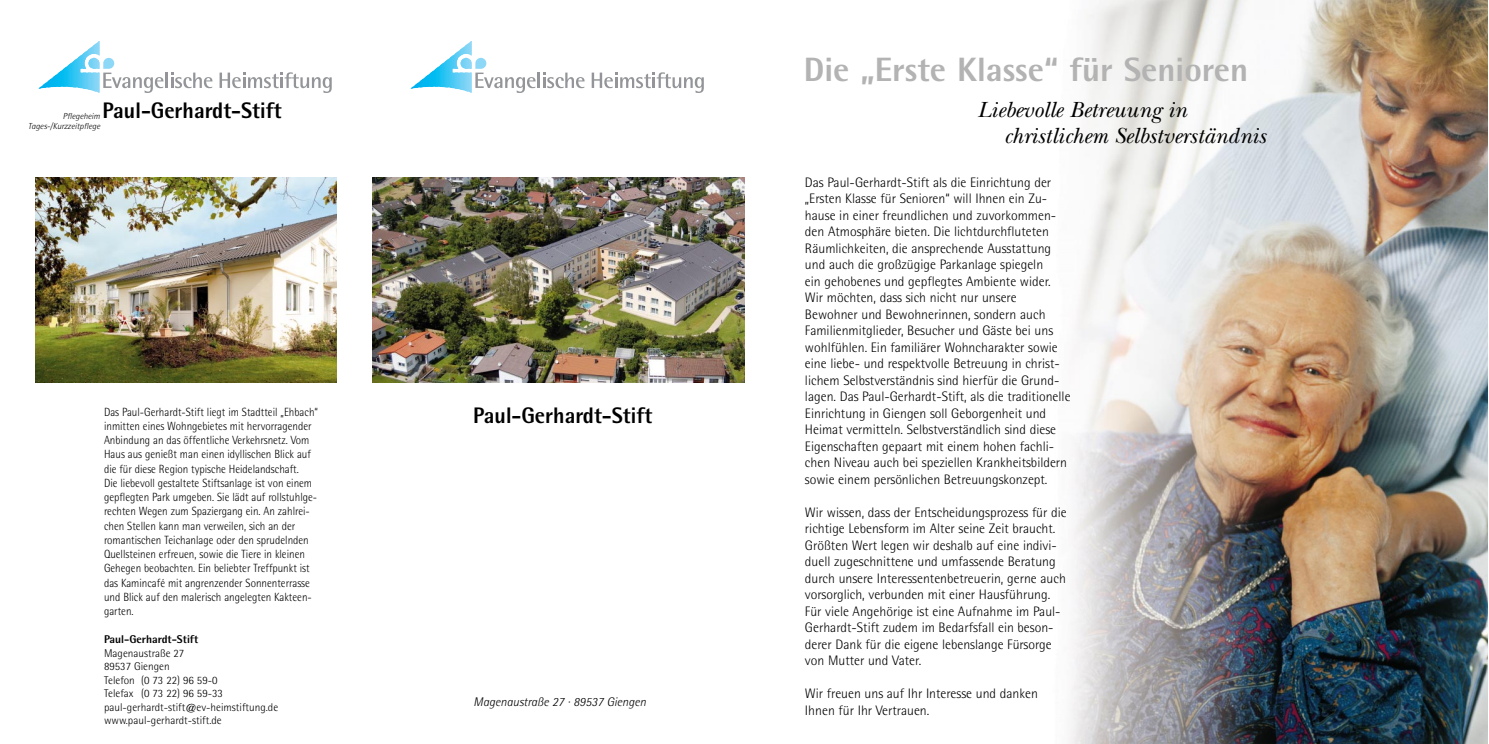
<style>
.page{position:relative;width:1489px;height:744px;background:#fff}
.page>*{position:absolute;margin:0;border:0;box-sizing:border-box;transform-origin:0 0}
.t1{font:800 33.75px "Agfa Rotis Semisans";color:#b3b3b3}
.t2{font:italic 22.88px/26.5px "New Baskerville";color:#000}
.t3{font:800 22.5px "Agfa Rotis Semisans";color:#000;scale:.95 1}
.t4{font:300 13.75px/16.5px "Agfa Rotis Semisans";color:#000}
.t5{font:italic 300 12.5px "Agfa Rotis Semisans";color:#000}
.t6{font:300 11.88px/14.2px "Agfa Rotis Semisans";color:#000;scale:.93 1}
.t7{font:300 11.25px/13.5px "Agfa Rotis Semisans";color:#000}
.t8{font:800 11.25px "Agfa Rotis Semisans";color:#000}
.t9{font:italic 300 8.75px "Agfa Rotis Semisans";color:#000}
</style>
<div class="page">
<img style="left:1069px;top:0;width:419px;height:744px">
<svg style="left:475px;top:73px;width:110px;height:20px"></svg>
<svg style="left:592px;top:72px;width:112px;height:21px"></svg>
<hr style="left:410px;top:41px;width:1px;height:52px;background:#00aeef">
<hr style="left:412px;top:41px;width:1px;height:52px;background:#00aeef">
<hr style="left:413px;top:41px;width:1px;height:52px;background:#00afef">
<hr style="left:414px;top:41px;width:1px;height:52px;background:#00b0ef">
<hr style="left:415px;top:41px;width:1px;height:52px;background:#00b1ef">
<hr style="left:417px;top:41px;width:1px;height:52px;background:#00b1ef">
<hr style="left:418px;top:41px;width:1px;height:52px;background:#00b2ef">
<hr style="left:419px;top:41px;width:1px;height:52px;background:#00b3ef">
<hr style="left:420px;top:41px;width:1px;height:52px;background:#00b3ef">
<hr style="left:422px;top:41px;width:1px;height:52px;background:#00b4ef">
<hr style="left:423px;top:41px;width:1px;height:52px;background:#00b5f0">
<hr style="left:424px;top:41px;width:1px;height:52px;background:#00b6f0">
<hr style="left:425px;top:41px;width:1px;height:52px;background:#00b6f0">
<hr style="left:427px;top:41px;width:1px;height:52px;background:#00b7f0">
<hr style="left:428px;top:41px;width:1px;height:52px;background:#00b8f0">
<hr style="left:429px;top:41px;width:1px;height:52px;background:#00b9f1">
<hr style="left:430px;top:41px;width:2px;height:52px;background:#00baf1">
<hr style="left:432px;top:41px;width:1px;height:52px;background:#00baf1">
<hr style="left:433px;top:41px;width:1px;height:52px;background:#00bbf1">
<hr style="left:434px;top:41px;width:1px;height:52px;background:#00bcf1">
<hr style="left:435px;top:41px;width:2px;height:52px;background:#01bdf2">
<hr style="left:437px;top:41px;width:1px;height:52px;background:#06bef2">
<hr style="left:438px;top:41px;width:1px;height:52px;background:#0bbef2">
<hr style="left:439px;top:41px;width:1px;height:52px;background:#10bff2">
<hr style="left:440px;top:41px;width:2px;height:52px;background:#15c0f2">
<hr style="left:442px;top:41px;width:1px;height:52px;background:#1cc1f3">
<hr style="left:443px;top:41px;width:1px;height:52px;background:#21c2f3">
<hr style="left:444px;top:41px;width:1px;height:52px;background:#26c3f3">
<hr style="left:445px;top:41px;width:2px;height:52px;background:#2bc4f3">
<hr style="left:447px;top:41px;width:1px;height:52px;background:#31c5f3">
<hr style="left:448px;top:41px;width:1px;height:52px;background:#36c6f4">
<hr style="left:449px;top:41px;width:1px;height:52px;background:#3bc7f4">
<hr style="left:450px;top:41px;width:2px;height:52px;background:#40c7f4">
<hr style="left:452px;top:41px;width:1px;height:52px;background:#45c8f4">
<hr style="left:453px;top:41px;width:1px;height:52px;background:#4ac9f4">
<hr style="left:454px;top:41px;width:1px;height:52px;background:#51caf5">
<hr style="left:455px;top:41px;width:2px;height:52px;background:#56cbf5">
<hr style="left:457px;top:41px;width:1px;height:52px;background:#5bccf5">
<hr style="left:458px;top:41px;width:1px;height:52px;background:#60cdf5">
<hr style="left:459px;top:41px;width:1px;height:52px;background:#65cef5">
<hr style="left:460px;top:41px;width:2px;height:52px;background:#6bcff6">
<hr style="left:462px;top:41px;width:1px;height:52px;background:#70d0f6">
<hr style="left:463px;top:41px;width:1px;height:52px;background:#74d1f6">
<hr style="left:464px;top:41px;width:1px;height:52px;background:#78d2f6">
<hr style="left:465px;top:41px;width:2px;height:52px;background:#7cd3f6">
<hr style="left:467px;top:41px;width:1px;height:52px;background:#80d4f7">
<hr style="left:468px;top:41px;width:1px;height:52px;background:#85d5f7">
<hr style="left:469px;top:41px;width:1px;height:52px;background:#89d6f7">
<hr style="left:470px;top:41px;width:2px;height:52px;background:#8dd7f7">
<div style="left:475px;top:58px;width:11px;height:11px;background:#8dd7f7;border-radius:5px"></div>
<img style="left:35px;top:177px;width:302px;height:206px">
<img style="left:372px;top:177px;width:372px;height:206px">
<svg style="left:103px;top:73px;width:109px;height:20px"></svg>
<svg style="left:220px;top:72px;width:112px;height:21px"></svg>
<hr style="left:99px;top:41px;width:1px;height:52px;background:#8dd7f7">
<hr style="left:38px;top:41px;width:1px;height:52px;background:#00aeef">
<hr style="left:39px;top:41px;width:2px;height:52px;background:#00aeef">
<hr style="left:41px;top:41px;width:1px;height:52px;background:#00afef">
<hr style="left:42px;top:41px;width:1px;height:52px;background:#00b0ef">
<hr style="left:43px;top:41px;width:1px;height:52px;background:#00b1ef">
<hr style="left:44px;top:41px;width:2px;height:52px;background:#00b1ef">
<hr style="left:46px;top:41px;width:1px;height:52px;background:#00b2ef">
<hr style="left:47px;top:41px;width:1px;height:52px;background:#00b3ef">
<hr style="left:48px;top:41px;width:1px;height:52px;background:#00b3ef">
<hr style="left:49px;top:41px;width:2px;height:52px;background:#00b4ef">
<hr style="left:51px;top:41px;width:1px;height:52px;background:#00b5f0">
<hr style="left:52px;top:41px;width:1px;height:52px;background:#00b6f0">
<hr style="left:53px;top:41px;width:1px;height:52px;background:#00b6f0">
<hr style="left:55px;top:41px;width:1px;height:52px;background:#00b7f0">
<hr style="left:56px;top:41px;width:1px;height:52px;background:#00b8f0">
<hr style="left:57px;top:41px;width:1px;height:52px;background:#00b9f1">
<hr style="left:58px;top:41px;width:1px;height:52px;background:#00baf1">
<hr style="left:60px;top:41px;width:1px;height:52px;background:#00baf1">
<hr style="left:61px;top:41px;width:1px;height:52px;background:#00bbf1">
<hr style="left:62px;top:41px;width:1px;height:52px;background:#00bcf1">
<hr style="left:63px;top:41px;width:1px;height:52px;background:#01bdf2">
<hr style="left:65px;top:41px;width:1px;height:52px;background:#06bef2">
<hr style="left:66px;top:41px;width:1px;height:52px;background:#0bbef2">
<hr style="left:67px;top:41px;width:1px;height:52px;background:#10bff2">
<hr style="left:68px;top:41px;width:1px;height:52px;background:#15c0f2">
<hr style="left:70px;top:41px;width:1px;height:52px;background:#1cc1f3">
<hr style="left:71px;top:41px;width:1px;height:52px;background:#21c2f3">
<hr style="left:72px;top:41px;width:1px;height:52px;background:#26c3f3">
<hr style="left:73px;top:41px;width:1px;height:52px;background:#2bc4f3">
<hr style="left:75px;top:41px;width:1px;height:52px;background:#31c5f3">
<hr style="left:76px;top:41px;width:1px;height:52px;background:#36c6f4">
<hr style="left:77px;top:41px;width:1px;height:52px;background:#3bc7f4">
<hr style="left:78px;top:41px;width:1px;height:52px;background:#40c7f4">
<hr style="left:80px;top:41px;width:1px;height:52px;background:#45c8f4">
<hr style="left:81px;top:41px;width:1px;height:52px;background:#4ac9f4">
<hr style="left:82px;top:41px;width:1px;height:52px;background:#51caf5">
<hr style="left:83px;top:41px;width:1px;height:52px;background:#56cbf5">
<hr style="left:85px;top:41px;width:1px;height:52px;background:#5bccf5">
<hr style="left:86px;top:41px;width:1px;height:52px;background:#60cdf5">
<hr style="left:87px;top:41px;width:1px;height:52px;background:#65cef5">
<hr style="left:88px;top:41px;width:1px;height:52px;background:#6bcff6">
<hr style="left:90px;top:41px;width:1px;height:52px;background:#70d0f6">
<hr style="left:91px;top:41px;width:1px;height:52px;background:#74d1f6">
<hr style="left:92px;top:41px;width:1px;height:52px;background:#78d2f6">
<hr style="left:93px;top:41px;width:1px;height:52px;background:#7cd3f6">
<hr style="left:95px;top:41px;width:1px;height:52px;background:#80d4f7">
<hr style="left:96px;top:41px;width:1px;height:52px;background:#85d5f7">
<hr style="left:97px;top:41px;width:1px;height:52px;background:#89d6f7">
<hr style="left:98px;top:41px;width:1px;height:52px;background:#8dd7f7">
<div style="left:103px;top:58px;width:11px;height:11px;background:#8dd7f7;border-radius:5px"></div>
<p class="t9" style="left:63px;top:112px;width:39px">Pflegeheim</p>
<h3 class="t3" style="left:103px;top:102px;width:190px">Paul-Gerhardt-Stift</h3>
<p class="t9" style="left:28px;top:123px;width:73px">Tages-/Kurzzeitpflege</p>
<p class="t6" style="left:104px;top:406px;width:232px">Das Paul-Gerhardt-Stift liegt im Stadtteil „Ehbach“ inmitten eines Wohngebietes mit hervorragender Anbindung an das öffentliche Verkehrsnetz. Vom Haus aus genießt man einen idyllischen Blick auf die für diese Region typische Heidelandschaft.<br>Die liebevoll gestaltete Stiftsanlage ist von einem gepflegten Park umgeben. Sie lädt auf rollstuhlge&shy;rechten Wegen zum Spaziergang ein. An zahlrei&shy;chen Stellen kann man verweilen, sich an der romantischen Teichanlage oder den sprudelnden Quellsteinen erfreuen, sowie die Tiere in kleinen Gehegen beobachten. Ein beliebter Treffpunkt ist das Kamincafé mit angrenzender Sonnenterrasse und Blick auf den malerisch angelegten Kakteen&shy;garten.</p>
<p class="t8" style="left:104px;top:635px;width:96px">Paul-Gerhardt-Stift</p>
<p class="t7" style="left:104px;top:647px;width:176px">Magenaustraße 27<br>89537 Giengen<br>Telefon (0 73 22) 96 59-0<br>Telefax (0 73 22) 96 59-33 paul-gerhardt-stift@ev-heimstiftung.de www.paul-gerhardt-stift.de</p>
<h3 class="t3" style="left:473px;top:407px;width:190px">Paul-Gerhardt-Stift</h3>
<p class="t5" style="left:474px;top:697px;width:174px">Magenaustraße 27 · 89537 Giengen</p>
<h1 class="t1" style="left:804px;top:57px;width:446px">Die „Erste Klasse“ für Senioren</h1>
<h2 class="t2" style="left:1003px;top:99px;width:264px;text-indent:-26px">Liebevolle Betreuung in christlichem Selbstverständnis</h2>
<p class="t4" style="left:805px;top:175px;width:267px">Das Paul-Gerhardt-Stift als die Einrichtung der „Ersten Klasse für Senioren“ will Ihnen ein Zu&shy;hause in einer freundlichen und zuvorkommen&shy;den Atmosphäre bieten. Die lichtdurchfluteten Räumlichkeiten, die ansprechende Ausstattung und auch die großzügige Parkanlage spiegeln<br>ein gehobenes und gepflegtes Ambiente wider.<br>Wir möchten, dass sich nicht nur unsere Bewohner und Bewohnerinnen, sondern auch Familienmitglieder, Besucher und Gäste bei uns wohlfühlen. Ein familiärer Wohncharakter sowie eine liebe- und respektvolle Betreuung in christ&shy;lichem Selbstverständnis sind hierfür die Grund&shy;lagen. Das Paul-Gerhardt-Stift, als die traditionelle Einrichtung in Giengen soll Geborgenheit und Heimat vermitteln. Selbstverständlich sind diese Eigenschaften gepaart mit einem hohen fachli&shy;chen Niveau auch bei speziellen Krankheitsbildern sowie einem persönlichen Betreuungskonzept.</p>
<p class="t4" style="left:805px;top:505px;width:263px">Wir wissen, dass der Entscheidungsprozess für die richtige Lebensform im Alter seine Zeit braucht.<br>Größten Wert legen wir deshalb auf eine indivi&shy;duell zugeschnittene und umfassende Beratung durch unsere Interessentenbetreuerin, gerne auch vorsorglich, verbunden mit einer Hausführung.<br>Für viele Angehörige ist eine Aufnahme im Paul-Gerhardt-Stift zudem im Bedarfsfall ein beson&shy;derer Dank für die eigene lebenslange Fürsorge von Mutter und Vater.</p>
<p class="t4" style="left:805px;top:686px;width:234px">Wir freuen uns auf Ihr Interesse und danken<br>Ihnen für Ihr Vertrauen.</p>
</div>
